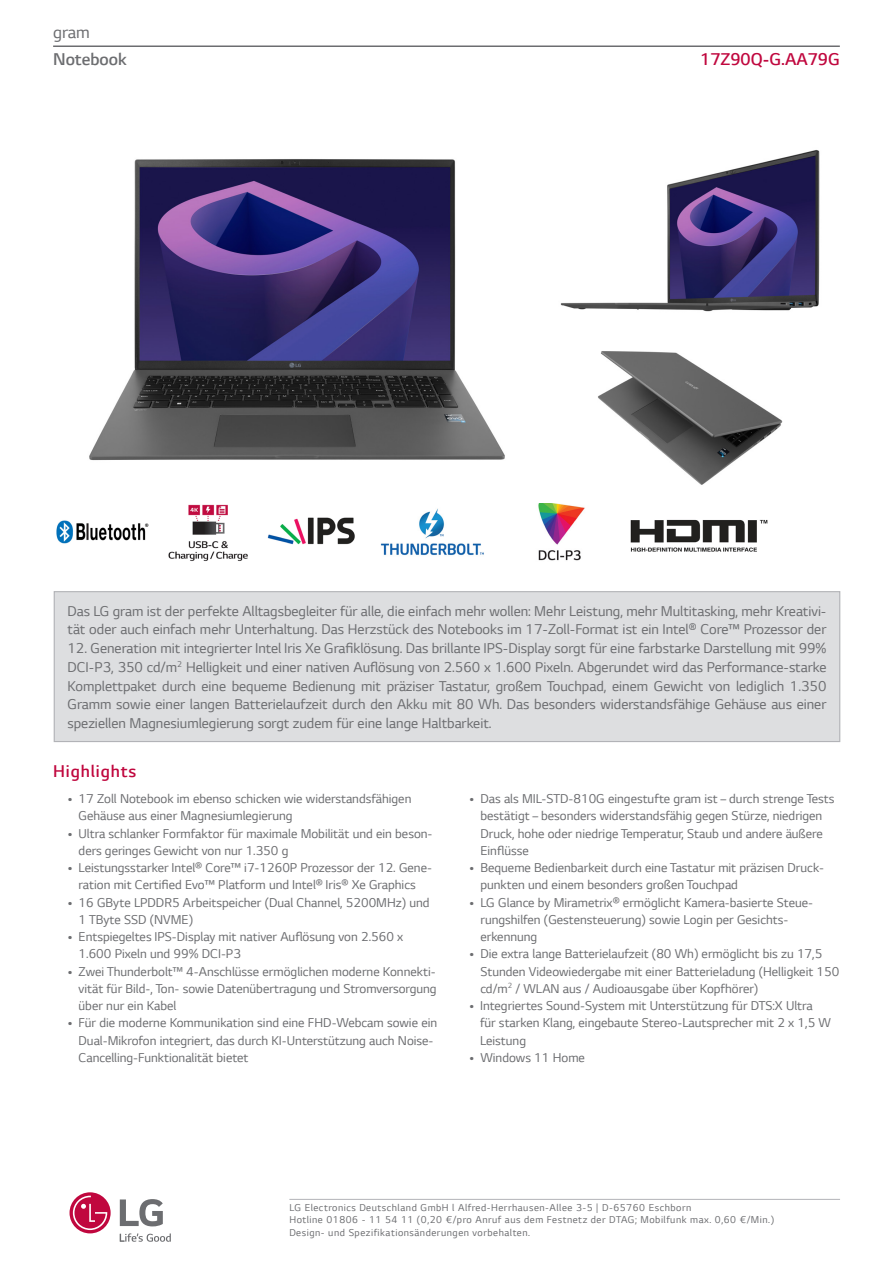
<style>
.page{position:relative;width:893px;height:1263px;background:#fff}
.page>*{position:absolute;margin:0;border:0;box-sizing:border-box;transform-origin:0 0}
.t1{font:300 18px "LG Smart";color:#c0073e}
.t2{font:300 18px "LG Smart";letter-spacing:.05em;color:#c0073e}
.t3{font:300 18px "LG Smart";color:#6c6d70}
.t4{font:18px "LG Smart";color:#6c6d70}
.t5{font:15px/18.8px "LG Smart";color:#6c6d70}
.t6{font:13.5px/17.2px "LG Smart";color:#6c6d70}
.t7{font:10.5px/12.6px "LG Smart";letter-spacing:.05em;color:#6c6d70}
.s1{font-weight:700}
</style>
<div class="page">
<div style="left:54px;top:592px;width:786px;height:149px;background:#dddee0"></div>
<div style="left:54px;top:591px;width:786px;height:151px;border:1px solid #b2b3b7"></div>
<img style="left:89px;top:159px;width:416px;height:302px">
<img style="left:560px;top:150px;width:260px;height:162px">
<img style="left:598px;top:351px;width:185px;height:134px">
<img style="left:56px;top:504px;width:299px;height:57px">
<img style="left:381px;top:508px;width:103px;height:48px">
<img style="left:538px;top:504px;width:47px;height:57px">
<img style="left:630px;top:519px;width:138px;height:33px">
<svg style="left:120px;top:1233px;width:51px;height:9px"></svg>
<svg style="left:120px;top:1199px;width:43px;height:27px"></svg>
<svg style="left:70px;top:1192px;width:41px;height:41px"></svg>
<svg style="left:73px;top:1196px;width:34px;height:34px"></svg>
<hr style="left:53px;top:45px;width:787px;height:2px;background:#6c6d70">
<hr style="left:289px;top:1199px;width:551px;height:1px;background:#b2b3b7">
<h1 class="t4" style="left:53px;top:20px;width:38px">gram</h1>
<h1 class="t3" style="left:53px;top:47px;width:75px">Notebook</h1>
<h1 class="t1" style="left:700px;top:47px;width:141px">17Z90Q-G.AA79G</h1>
<p class="t5" style="left:68px;top:601px;width:760px">Das LG gram ist der perfekte Alltagsbegleiter für alle, die einfach mehr wollen: Mehr Leistung, mehr Multitasking, mehr Kreativi&shy;tät oder auch einfach mehr Unterhaltung. Das Herzstück des Notebooks im 17-Zoll-Format ist ein Intel® Core™ Prozessor der</p>
<p class="t5" style="left:68px;top:638px;width:760px;text-align:justify">12. Generation mit integrierter Intel Iris Xe Grafiklösung. Das brillante IPS-Display sorgt für eine farbstarke Darstellung mit 99% DCI-P3, 350 cd/m<sup>2</sup> Helligkeit und einer nativen Auflösung von 2.560 x 1.600 Pixeln. Abgerundet wird das Performance-starke Komplettpaket durch eine bequeme Bedienung mit präziser Tastatur, großem Touchpad, einem Gewicht von lediglich 1.350<br>Gramm sowie einer langen Batterielaufzeit durch den Akku mit 80 Wh. Das besonders widerstandsfähige Gehäuse aus einer speziellen Magnesiumlegierung sorgt zudem für eine lange Haltbarkeit.</p>
<p class="t2" style="left:53px;top:759px;width:85px">Highlights</p>
<p class="t6" style="left:79px;top:789px;width:334px;text-indent:-11px"><span class="s1">•</span> 17 Zoll Notebook im ebenso schicken wie widerstandsfähigen<br>Gehäuse aus einer Magnesiumlegierung</p>
<p class="t6" style="left:79px;top:824px;width:355px;text-indent:-11px"><span class="s1">•</span> Ultra schlanker Formfaktor für maximale Mobilität und ein beson&shy;ders geringes Gewicht von nur 1.350 g</p>
<p class="t6" style="left:68px;top:858px;width:365px;text-align:center"><span class="s1">•</span> Leistungsstarker Intel® Core™ i7-1260P Prozessor der 12. Gene&shy;ration mit Certified Evo™ Platform und Intel® Iris® Xe Graphics</p>
<p class="t6" style="left:79px;top:893px;width:352px;text-indent:-11px"><span class="s1">•</span> 16 GByte LPDDR5 Arbeitspeicher (Dual Channel, 5200MHz) und<br>1 TByte SSD (NVME)</p>
<p class="t6" style="left:79px;top:927px;width:326px;text-indent:-11px"><span class="s1">•</span> Entspiegeltes IPS-Display mit nativer Auflösung von 2.560 x<br>1.600 Pixeln und 99% DCI-P3</p>
<p class="t6" style="left:79px;top:962px;width:360px;text-align:justify;text-indent:-11px"><span class="s1">•</span> Zwei Thunderbolt™ 4-Anschlüsse ermöglichen moderne Konnekti&shy;vität für Bild-, Ton- sowie Datenübertragung und Stromversorgung über nur ein Kabel</p>
<p class="t6" style="left:79px;top:1014px;width:360px;text-indent:-11px"><span class="s1">•</span> Für die moderne Kommunikation sind eine FHD-Webcam sowie ein<br>Dual-Mikrofon integriert, das durch KI-Unterstützung auch Noise-<br>Cancelling-Funktionalität bietet</p>
<p class="t6" style="left:480px;top:789px;width:356px;text-indent:-11px"><span class="s1">•</span> Das als MIL-STD-810G eingestufte gram ist – durch strenge Tests bestätigt – besonders widerstandsfähig gegen Stürze, niedrigen Druck, hohe oder niedrige Temperatur, Staub und andere äußere Einflüsse</p>
<p class="t6" style="left:480px;top:858px;width:345px;text-indent:-11px"><span class="s1">•</span> Bequeme Bedienbarkeit durch eine Tastatur mit präzisen Druck&shy;punkten und einem besonders großen Touchpad</p>
<p class="t6" style="left:480px;top:893px;width:334px;text-indent:-11px"><span class="s1">•</span> LG Glance by Mirametrix® ermöglicht Kamera-basierte Steue&shy;rungshilfen (Gestensteuerung) sowie Login per Gesichts&shy;erkennung</p>
<p class="t6" style="left:480px;top:945px;width:360px;text-indent:-11px"><span class="s1">•</span> Die extra lange Batterielaufzeit (80 Wh) ermöglicht bis zu 17,5<br>Stunden Videowiedergabe mit einer Batterieladung (Helligkeit 150 cd/m<sup>2</sup> / WLAN aus / Audioausgabe über Kopfhörer)</p>
<p class="t6" style="left:480px;top:996px;width:352px;text-indent:-10px"><span class="s1">•</span> Integriertes Sound-System mit Unterstützung für DTS:X Ultra für starken Klang, eingebaute Stereo-Lautsprecher mit 2 x 1,5 W<br>Leistung</p>
<p class="t6" style="left:470px;top:1048px;width:117px"><span class="s1">•</span> Windows 11 Home</p>
<p class="t7" style="left:289px;top:1201px;width:486px">LG Electronics Deutschland GmbH l Alfred-Herrhausen-Allee 3-5 | D-65760 Eschborn<br>Hotline 01806 - 11 54 11 (0,20 €/pro Anruf aus dem Festnetz der DTAG; Mobilfunk max. 0,60 €/Min.)<br>Design- und Spezifikationsänderungen vorbehalten.</p>
</div>
